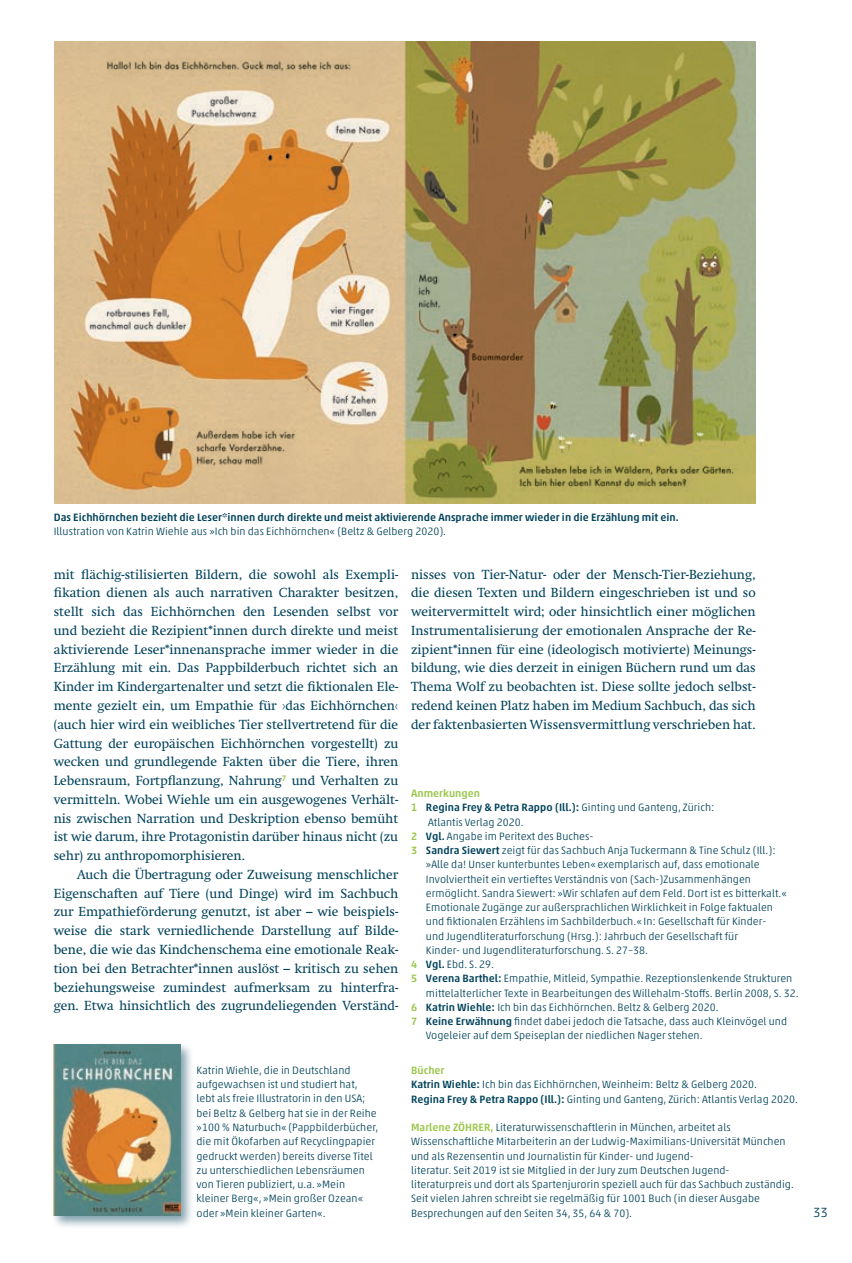
<style>
.page{position:relative;width:852px;height:1263px;background:#fff}
.page>*{position:absolute;margin:0;border:0;box-sizing:border-box;transform-origin:0 0}
.t1{font:300 13.5px "Akko Pro";color:#01425a}
.Fließtext_2020{font:13.35px/18.8px "Swift Neue LT Pro";color:#01425a;text-align:justify}
.Zwischentitel_AKKO{font:13.35px/18.8px "Swift Neue LT Pro";color:#01425a;text-align:justify}
.Fussnote_AKKO{font:300 10.8px/14.2px "Akko Pro";letter-spacing:.005em;color:#01425a}
.BU_AutorenInfo_AKKO{font:300 10.8px/14.2px "Akko Pro";letter-spacing:.005em;color:#01425a}
.BU_AutorenInfo_AKKO-2{font:500 10.8px "Akko Pro";letter-spacing:.005em;color:#01425a}
.Fussnote_AKKO-2{font:500 10.8px "Akko Pro";letter-spacing:.005em;color:#9ac64a}
.s1{font-weight:500;color:#9ac64a}
.s2{font-weight:500}
</style>
<div class="page">
<img style="left:55px;top:42px;width:700px;height:461px">
<div style="left:51px;top:1041px;width:143px;height:188px;background:#01425a;opacity:.5"></div>
<img style="left:54px;top:1044px;width:126px;height:171px">
<p class="BU_AutorenInfo_AKKO-2" style="left:54px;top:510px;width:626px">Das Eichhörnchen bezieht die Leser*innen durch direkte und meist aktivierende Ansprache immer wieder in die Erzählung mit ein.</p>
<p class="BU_AutorenInfo_AKKO" style="left:54px;top:524px;width:394px">Illustration von Katrin Wiehle aus »Ich bin das Eichhörnchen« (Beltz &amp; Gelberg 2020).</p>
<p class="Zwischentitel_AKKO" style="left:54px;top:564px;width:346px">mit flächig-stilisierten Bildern, die sowohl als Exempli&shy;fikation dienen als auch narrativen Charakter besitzen, stellt sich das Eichhörnchen den Lesenden selbst vor und bezieht die Rezipient*innen durch direkte und meist aktivierende Leser*innenansprache immer wieder in die Erzählung mit ein. Das Pappbilderbuch richtet sich an Kinder im Kindergartenalter und setzt die fiktionalen Ele&shy;mente gezielt ein, um Empathie für ›das Eichhörnchen‹ (auch hier wird ein weibliches Tier stellvertretend für die Gattung der europäischen Eichhörnchen vorgestellt) zu wecken und grundlegende Fakten über die Tiere, ihren Lebensraum, Fortpflanzung, Nahrung<sup>7</sup> und Verhalten zu vermitteln. Wobei Wiehle um ein ausgewogenes Verhält&shy;nis zwischen Narration und Deskription ebenso bemüht ist wie darum, ihre Protagonistin darüber hinaus nicht (zu sehr) zu anthropomorphisieren.</p>
<p class="Fließtext_2020" style="left:54px;top:864px;width:346px;text-indent:23px">Auch die Übertragung oder Zuweisung menschlicher Eigenschaften auf Tiere (und Dinge) wird im Sachbuch zur Empathieförderung genutzt, ist aber – wie beispiels&shy;weise die stark verniedlichende Darstellung auf Bilde&shy;bene, die wie das Kindchenschema eine emotionale Reak&shy;tion bei den Betrachter*innen auslöst – kritisch zu sehen beziehungsweise zumindest aufmerksam zu hinterfra&shy;gen. Etwa hinsichtlich des zugrundeliegenden Verständ-</p>
<p class="BU_AutorenInfo_AKKO" style="left:196px;top:1062px;width:183px">Katrin Wiehle, die in Deutschland aufgewachsen ist und studiert hat, lebt als freie Illustratorin in den USA; bei Beltz &amp; Gelberg hat sie in der Reihe »100 % Naturbuch« (Pappbilderbücher, die mit Ökofarben auf Recyclingpapier gedruckt werden) bereits diverse Titel zu unterschiedlichen Lebensräumen von Tieren publiziert, u.a. »Mein kleiner Berg«, »Mein großer Ozean« oder »Mein kleiner Garten«.</p>
<p class="Fließtext_2020" style="left:411px;top:564px;width:346px">nisses von Tier-Natur- oder der Mensch-Tier-Beziehung, die diesen Texten und Bildern eingeschrieben ist und so weitervermittelt wird; oder hinsichtlich einer möglichen Instrumentalisierung der emotionalen Ansprache der Re&shy;zipient*innen für eine (ideologisch motivierte) Meinungs&shy;bildung, wie dies derzeit in einigen Büchern rund um das Thema Wolf zu beobachten ist. Diese sollte jedoch selbst&shy;redend keinen Platz haben im Medium Sachbuch, das sich der faktenbasierten Wissensvermittlung verschrieben hat.</p>
<p class="Fussnote_AKKO-2" style="left:411px;top:786px;width:71px">Anmerkungen</p>
<p class="Fussnote_AKKO" style="left:428px;top:800px;width:288px;text-indent:-17px"><span class="s1">1</span> <span class="s2">Regina Frey &amp; Petra Rappo (Ill.):</span> Ginting und Ganteng, Zürich:<br>Atlantis Verlag 2020.</p>
<p class="Fussnote_AKKO" style="left:411px;top:828px;width:184px"><span class="s1">2</span> <span class="s2">Vgl.</span> Angabe im Peritext des Buches-</p>
<p class="Fussnote_AKKO" style="left:426px;top:843px;width:362px;text-indent:-15px"><span class="s1">3</span> <span class="s2">Sandra Siewert</span> zeigt für das Sachbuch Anja Tuckermann &amp; Tine Schulz (Ill.): »Alle da! Unser kunterbuntes Leben« exemplarisch auf, dass emotionale Involviertheit ein vertieftes Verständnis von (Sach-)Zusammenhängen ermöglicht. Sandra Siewert: »Wir schlafen auf dem Feld. Dort ist es bitterkalt.« Emotionale Zugänge zur außersprachlichen Wirklichkeit in Folge faktualen und fiktionalen Erzählens im Sachbilderbuch.« In: Gesellschaft für Kinder&shy;und Jugendliteraturforschung (Hrsg.): Jahrbuch der Gesellschaft für<br>Kinder- und Jugendliteraturforschung. S. 27–38.</p>
<p class="Fussnote_AKKO" style="left:411px;top:957px;width:85px"><span class="s1">4</span> <span class="s2">Vgl.</span> Ebd. S. 29.</p>
<p class="Fussnote_AKKO" style="left:426px;top:971px;width:374px;text-indent:-15px"><span class="s1">5</span> <span class="s2">Verena Barthel:</span> Empathie, Mitleid, Sympathie. Rezeptionslenkende Strukturen mittelalterlicher Texte in Bearbeitungen des Willehalm-Stoffs. Berlin 2008, S. 32.</p>
<p class="Fussnote_AKKO" style="left:411px;top:999px;width:309px"><span class="s1">6</span> <span class="s2">Katrin Wiehle:</span> Ich bin das Eichhörnchen. Beltz &amp; Gelberg 2020.</p>
<p class="Fussnote_AKKO" style="left:426px;top:1014px;width:362px;text-indent:-15px"><span class="s1">7</span> <span class="s2">Keine Erwähnung</span> findet dabei jedoch die Tatsache, dass auch Kleinvögel und<br>Vogeleier auf dem Speiseplan der niedlichen Nager stehen.</p>
<p class="Fussnote_AKKO-2" style="left:411px;top:1063px;width:35px">Bücher</p>
<p class="Fussnote_AKKO" style="left:411px;top:1077px;width:347px"><span class="s2">Katrin Wiehle:</span> Ich bin das Eichhörnchen, Weinheim: Beltz &amp; Gelberg 2020.</p>
<p class="Fussnote_AKKO" style="left:411px;top:1091px;width:388px"><span class="s2">Regina Frey &amp; Petra Rappo (Ill.):</span> Ginting und Ganteng, Zürich: Atlantis Verlag 2020.</p>
<p class="Fussnote_AKKO" style="left:411px;top:1119px;width:384px"><span class="s1">Marlene ZÖHRER,</span> Literaturwissenschaftlerin in München, arbeitet als Wissenschaftliche Mitarbeiterin an der Ludwig-Maximilians-Universität München und als Rezensentin und Journalistin für Kinder- und Jugend-<br>literatur. Seit 2019 ist sie Mitglied in der Jury zum Deutschen Jugend-<br>literaturpreis und dort als Spartenjurorin speziell auch für das Sachbuch zuständig.<br>Seit vielen Jahren schreibt sie regelmäßig für 1001 Buch (in dieser Ausgabe Besprechungen auf den Seiten 34, 35, 64 &amp; 70).</p>
<p class="t1" style="left:813px;top:1203px;width:16px">33</p>
</div>
